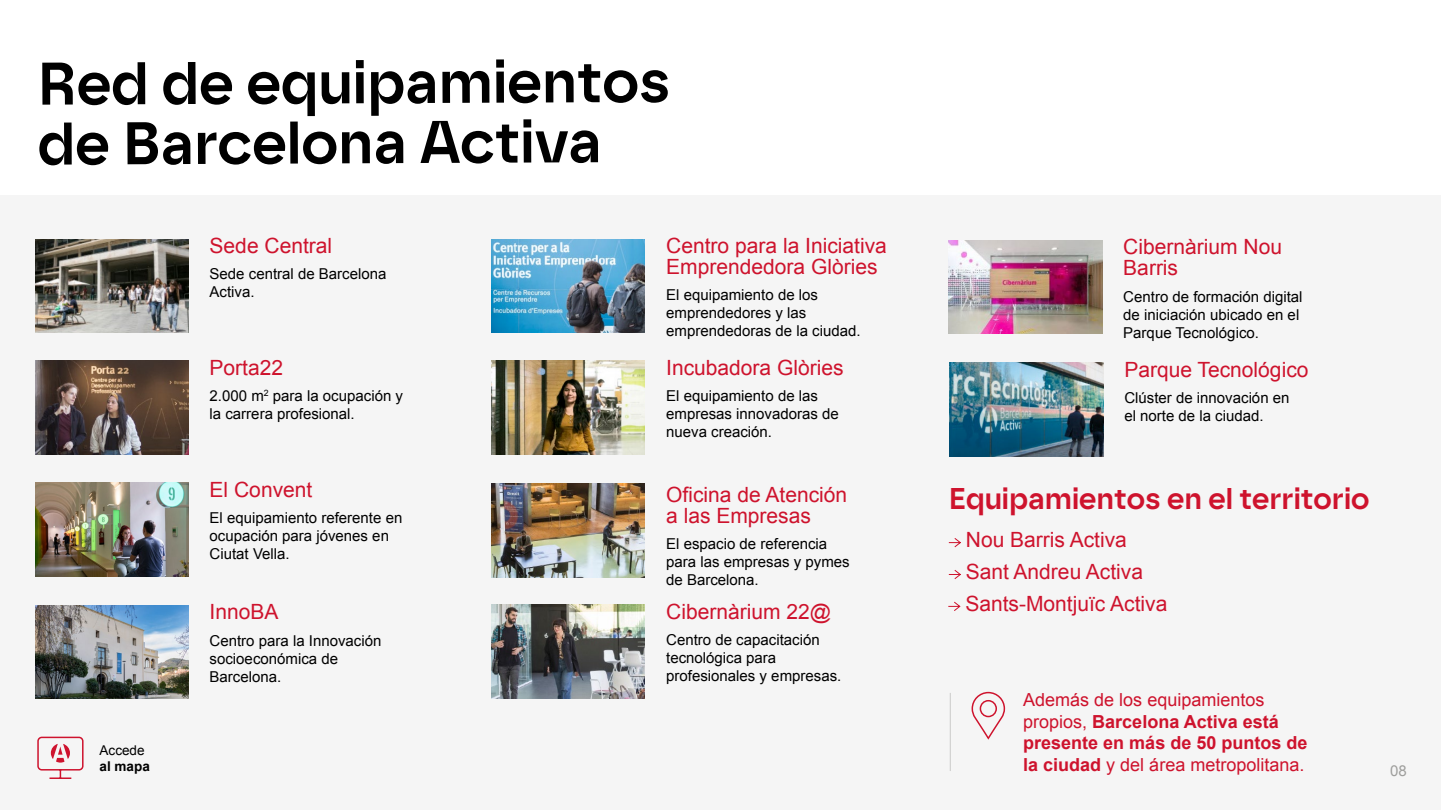
<style>
.page{position:relative;width:1441px;height:810px;background:#fff}
.page>*{position:absolute;margin:0;border:0;box-sizing:border-box;transform-origin:0 0}
.t1{font:600 60px/60.3px "Safiro";letter-spacing:-.005em;color:#000}
.Secció___Titol_N2{font:600 30px "Safiro";color:#ce132d}
.Secció___Títol_N3{font:21px/21px "Arial";color:#ce132d}
.Secció___Títol_N3-2{font:18px "Arial";color:#ce132d}
.Secció___Títol_N3-3{font:700 18px "Arial";color:#ce132d}
.Text___Normal{font:15px/18px "Arial";color:#000}
.t2{font:15px "Arial";color:#9e9e9c}
.t3{font:13.5px "Arial";color:#000}
.t4{font:700 13.5px "Arial";color:#000}
.s1{font-weight:400}
.s2{font-weight:700}
</style>
<div class="page">
<div style="left:0;top:196px;width:1440px;height:614px;background:#f5f5f5"></div>
<img style="left:35px;top:239px;width:153px;height:94px">
<img style="left:491px;top:239px;width:153px;height:94px">
<img style="left:35px;top:361px;width:153px;height:93px">
<img style="left:491px;top:361px;width:153px;height:93px">
<img style="left:35px;top:483px;width:153px;height:93px">
<img style="left:35px;top:605px;width:153px;height:94px">
<img style="left:491px;top:484px;width:153px;height:93px">
<img style="left:491px;top:605px;width:153px;height:93px">
<img style="left:948px;top:240px;width:153px;height:94px">
<img style="left:949px;top:362px;width:153px;height:94px">
<svg style="left:948px;top:538px;width:13px;height:10px"></svg>
<svg style="left:948px;top:570px;width:13px;height:9px"></svg>
<svg style="left:948px;top:601px;width:12px;height:10px"></svg>
<svg style="left:37px;top:736px;width:47px;height:43px"></svg>
<hr style="left:949px;top:693px;width:1px;height:78px;background:#9e9e9c">
<svg style="left:971px;top:691px;width:34px;height:49px"></svg>
<p class="t1" style="left:38px;top:52px;width:634px">Red de equipamientos de Barcelona Activa</p>
<p class="t3" style="left:100px;top:741px;width:47px">Accede</p>
<p class="t4" style="left:100px;top:757px;width:52px">al mapa</p>
<p class="Secció___Títol_N3" style="left:209px;top:236px;width:124px">Sede Central</p>
<p class="Text___Normal" style="left:209px;top:265px;width:178px">Sede central de Barcelona</p>
<p class="Text___Normal" style="left:209px;top:283px;width:47px">Activa.</p>
<p class="Secció___Títol_N3" style="left:209px;top:357px;width:75px">Porta22</p>
<p class="Text___Normal" style="left:209px;top:387px;width:195px">2.000 m<sup>2</sup> para la ocupación y</p>
<p class="Text___Normal" style="left:209px;top:405px;width:147px">la carrera profesional.</p>
<p class="Secció___Títol_N3" style="left:209px;top:480px;width:104px">El Convent</p>
<p class="Text___Normal" style="left:209px;top:509px;width:194px">El equipamiento referente en</p>
<p class="Text___Normal" style="left:209px;top:527px;width:181px">ocupación para jóvenes en</p>
<p class="Text___Normal" style="left:209px;top:545px;width:82px">Ciutat Vella.</p>
<p class="Secció___Títol_N3" style="left:209px;top:602px;width:70px">InnoBA</p>
<p class="Text___Normal" style="left:209px;top:631px;width:173px">Centro para la Innovación</p>
<p class="Text___Normal" style="left:209px;top:649px;width:130px">socioeconómica de</p>
<p class="Text___Normal" style="left:209px;top:667px;width:73px">Barcelona.</p>
<p class="Secció___Títol_N3" style="left:666px;top:236px;width:222px">Centro para la Iniciativa</p>
<p class="Secció___Títol_N3" style="left:666px;top:257px;width:213px">Emprendedora Glòries</p>
<p class="Text___Normal" style="left:666px;top:286px;width:153px">El equipamiento de los</p>
<p class="Text___Normal" style="left:666px;top:304px;width:142px">emprendedores y las</p>
<p class="Text___Normal" style="left:666px;top:322px;width:196px">emprendedoras de la ciudad.</p>
<p class="Secció___Títol_N3" style="left:666px;top:357px;width:179px">Incubadora Glòries</p>
<p class="Text___Normal" style="left:666px;top:387px;width:153px">El equipamiento de las</p>
<p class="Text___Normal" style="left:666px;top:405px;width:174px">empresas innovadoras de</p>
<p class="Text___Normal" style="left:666px;top:423px;width:107px">nueva creación.</p>
<p class="Secció___Títol_N3" style="left:666px;top:484px;width:182px">Oficina de Atención a las Empresas</p>
<p class="Text___Normal" style="left:666px;top:535px;width:185px">El espacio de referencia para las empresas y pymes de Barcelona.</p>
<p class="Secció___Títol_N3" style="left:666px;top:601px;width:166px">Cibernàrium 22@</p>
<p class="Text___Normal" style="left:666px;top:631px;width:155px">Centro de capacitación</p>
<p class="Text___Normal" style="left:666px;top:649px;width:112px">tecnológica para</p>
<p class="Text___Normal" style="left:666px;top:667px;width:177px">profesionales y empresas.</p>
<p class="Secció___Títol_N3" style="left:1123px;top:237px;width:160px">Cibernàrium Nou<br>Barris</p>
<p class="Text___Normal" style="left:1123px;top:287px;width:181px">Centro de formación digital</p>
<p class="Text___Normal" style="left:1123px;top:305px;width:177px">de iniciación ubicado en el</p>
<p class="Text___Normal" style="left:1123px;top:323px;width:137px">Parque Tecnológico.</p>
<p class="Secció___Títol_N3" style="left:1124px;top:359px;width:186px">Parque Tecnológico</p>
<p class="Text___Normal" style="left:1124px;top:389px;width:167px">Clúster de innovación en</p>
<p class="Text___Normal" style="left:1124px;top:407px;width:141px">el norte de la ciudad.</p>
<p class="Secció___Titol_N2" style="left:948px;top:481px;width:422px">Equipamientos en el territorio</p>
<p class="Secció___Títol_N3" style="left:965px;top:530px;width:163px">Nou Barris Activa</p>
<p class="Secció___Títol_N3" style="left:965px;top:561px;width:179px">Sant Andreu Activa</p>
<p class="Secció___Títol_N3" style="left:965px;top:593px;width:203px">Sants-Montjuïc Activa</p>
<p class="Secció___Títol_N3-2" style="left:1022px;top:688px;width:243px">Además de los equipamientos</p>
<p class="Secció___Títol_N3-3" style="left:1022px;top:709px;width:257px"><span class="s1">propios,</span> Barcelona Activa está</p>
<p class="Secció___Títol_N3-3" style="left:1022px;top:731px;width:286px">presente en más de 50 puntos de</p>
<p class="Secció___Títol_N3-2" style="left:1022px;top:753px;width:283px"><span class="s2">la ciudad</span> y del área metropolitana.</p>
<p class="t2" style="left:1389px;top:761px;width:18px">08</p>
</div>
